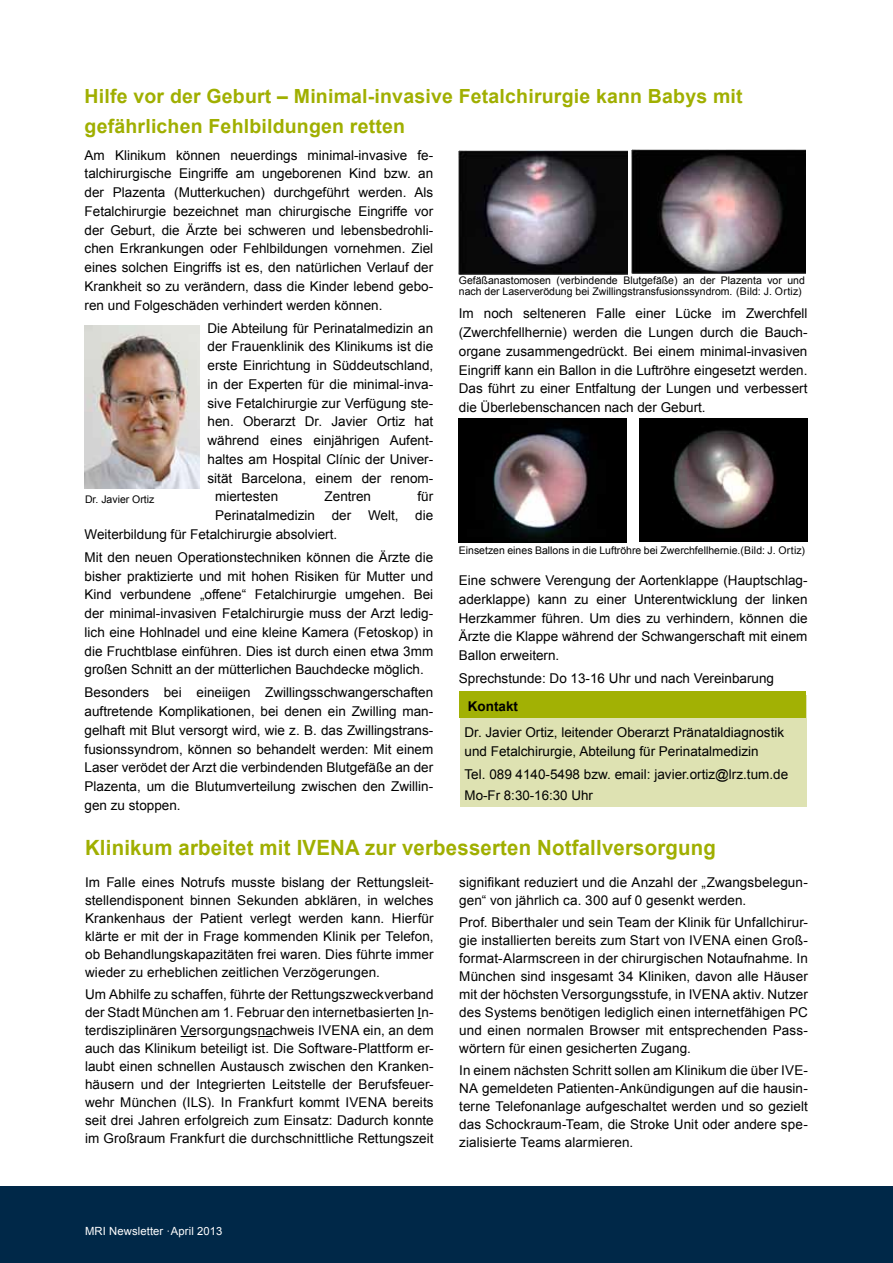
<style>
.page{position:relative;width:893px;height:1263px;background:#fff}
.page>*{position:absolute;margin:0;border:0;box-sizing:border-box;transform-origin:0 0}
.t1{font:700 21px "Arial";letter-spacing:.01em;color:#a0af00}
.t2{font:700 19.5px/30px "Arial";letter-spacing:.01em;color:#a0af00}
.t3{font:13.5px/18.8px "Arial";color:#000;text-align:justify}
.t4{font:700 13.5px "Arial";color:#000}
.t5{font:13.35px "Arial";color:#000}
.t6{font:11.25px "Arial";letter-spacing:.01em;color:#fff}
.t7{font:10.5px/10.5px "Arial";color:#000}
</style>
<div class="page">
<div style="left:0;top:1186px;width:893px;height:77px;background:#002848"></div>
<img style="left:85px;top:325px;width:114px;height:164px">
<img style="left:459px;top:150px;width:168px;height:124px">
<img style="left:631px;top:150px;width:175px;height:124px">
<img style="left:459px;top:418px;width:168px;height:124px">
<img style="left:640px;top:419px;width:168px;height:122px">
<div style="left:460px;top:695px;width:346px;height:112px;background:#dee2b2"></div>
<div style="left:459px;top:691px;width:347px;height:26px;background:#a2b104"></div>
<svg style="left:181px;top:1036px;width:16px;height:1px"></svg>
<svg style="left:258px;top:1036px;width:15px;height:1px"></svg>
<h2 class="t2" style="left:85px;top:82px;width:660px">Hilfe vor der Geburt – Minimal-invasive Fetalchirurgie kann Babys mit gefährlichen Fehlbildungen retten</h2>
<p class="t3" style="left:85px;top:146px;width:350px">Am Klinikum können neuerdings minimal-invasive fe&shy;talchirurgische Eingriffe am ungeborenen Kind bzw. an der Plazenta (Mutterkuchen) durchgeführt werden. Als Fetalchirurgie bezeichnet man chirurgische Eingriffe vor der Geburt, die Ärzte bei schweren und lebensbedrohli&shy;chen Erkrankungen oder Fehlbildungen vornehmen. Ziel eines solchen Eingriffs ist es, den natürlichen Verlauf der Krankheit so zu verändern, dass die Kinder lebend gebo&shy;ren und Folgeschäden verhindert werden können.</p>
<p class="t3" style="left:207px;top:319px;width:227px">Die Abteilung für Perinatalmedizin an</p>
<p class="t3" style="left:207px;top:337px;width:227px">der Frauenklinik des Klinikums ist die</p>
<p class="t3" style="left:207px;top:356px;width:227px">erste Einrichtung in Süddeutschland,</p>
<p class="t3" style="left:207px;top:375px;width:227px">in der Experten für die minimal-inva-</p>
<p class="t3" style="left:207px;top:394px;width:227px">sive Fetalchirurgie zur Verfügung ste-</p>
<p class="t3" style="left:207px;top:412px;width:227px">hen. Oberarzt Dr. Javier Ortiz hat</p>
<p class="t3" style="left:207px;top:431px;width:226px">während eines einjährigen Aufent-</p>
<p class="t3" style="left:207px;top:450px;width:227px">haltes am Hospital Clínic der Univer-</p>
<p class="t3" style="left:207px;top:469px;width:226px">sität Barcelona, einem der renom-</p>
<p class="t3" style="left:215px;top:487px;width:65px">miertesten</p>
<p class="t3" style="left:325px;top:487px;width:48px">Zentren</p>
<p class="t3" style="left:418px;top:487px;width:17px">für</p>
<p class="t3" style="left:215px;top:506px;width:220px">Perinatalmedizin der Welt, die</p>
<p class="t3" style="left:85px;top:525px;width:254px">Weiterbildung für Fetalchirurgie absolviert.</p>
<p class="t3" style="left:85px;top:548px;width:350px">Mit den neuen Operationstechniken können die Ärzte die bisher praktizierte und mit hohen Risiken für Mutter und Kind verbundene „offene“ Fetalchirurgie umgehen. Bei der minimal-invasiven Fetalchirurgie muss der Arzt ledig&shy;lich eine Hohlnadel und eine kleine Kamera (Fetoskop) in die Fruchtblase einführen. Dies ist durch einen etwa 3mm großen Schnitt an der mütterlichen Bauchdecke möglich.</p>
<p class="t3" style="left:85px;top:683px;width:350px">Besonders bei eineiigen Zwillingsschwangerschaften auftretende Komplikationen, bei denen ein Zwilling man&shy;gelhaft mit Blut versorgt wird, wie z. B. das Zwillingstrans&shy;fusionssyndrom, können so behandelt werden: Mit einem Laser verödet der Arzt die verbindenden Blutgefäße an der Plazenta, um die Blutumverteilung zwischen den Zwillin&shy;gen zu stoppen.</p>
<p class="t7" style="left:459px;top:276px;width:348px">Gefäßanastomosen (verbindende Blutgefäße) an der Plazenta vor und nach der Laserverödung bei Zwillingstransfusionssyndrom. (Bild: J. Ortiz)</p>
<p class="t3" style="left:459px;top:304px;width:350px">Im noch selteneren Falle einer Lücke im Zwerchfell (Zwerchfellhernie) werden die Lungen durch die Bauch&shy;organe zusammengedrückt. Bei einem minimal-invasiven Eingriff kann ein Ballon in die Luftröhre eingesetzt werden.<br>Das führt zu einer Entfaltung der Lungen und verbessert die Überlebenschancen nach der Geburt.</p>
<p class="t7" style="left:85px;top:494px;width:71px">Dr. Javier Ortiz</p>
<p class="t7" style="left:459px;top:545px;width:348px">Einsetzen eines Ballons in die Luftröhre bei Zwerchfellhernie.(Bild: J. Ortiz)</p>
<p class="t3" style="left:459px;top:571px;width:350px">Eine schwere Verengung der Aortenklappe (Hauptschlag&shy;aderklappe) kann zu einer Unterentwicklung der linken Herzkammer führen. Um dies zu verhindern, können die Ärzte die Klappe während der Schwangerschaft mit einem Ballon erweitern.</p>
<p class="t3" style="left:459px;top:669px;width:317px">Sprechstunde: Do 13-16 Uhr und nach Vereinbarung</p>
<p class="t4" style="left:468px;top:697px;width:52px">Kontakt</p>
<p class="t3" style="left:465px;top:723px;width:321px">Dr. Javier Ortiz, leitender Oberarzt Pränataldiagnostik und Fetalchirurgie, Abteilung für Perinatalmedizin</p>
<p class="t3" style="left:465px;top:765px;width:325px">Tel. 089 4140-5498 bzw. email: javier.ortiz@lrz.tum.de</p>
<p class="t5" style="left:465px;top:786px;width:130px">Mo-Fr 8:30-16:30 Uhr</p>
<h1 class="t1" style="left:85px;top:834px;width:632px">Klinikum arbeitet mit IVENA zur verbesserten Notfallversorgung</h1>
<p class="t3" style="left:85px;top:873px;width:350px;line-height:18px">Im Falle eines Notrufs musste bislang der Rettungsleit&shy;stellendisponent binnen Sekunden abklären, in welches Krankenhaus der Patient verlegt werden kann. Hierfür klärte er mit der in Frage kommenden Klinik per Telefon, ob Behandlungskapazitäten frei waren. Dies führte immer wieder zu erheblichen zeitlichen Verzögerungen.</p>
<p class="t3" style="left:85px;top:985px;width:350px;line-height:18px">Um Abhilfe zu schaffen, führte der Rettungszweckverband der Stadt München am 1. Februar den internetbasierten In&shy;terdisziplinären Versorgungsnachweis IVENA ein, an dem auch das Klinikum beteiligt ist. Die Software-Plattform er&shy;laubt einen schnellen Austausch zwischen den Kranken&shy;häusern und der Integrierten Leitstelle der Berufsfeuer&shy;wehr München (ILS). In Frankfurt kommt IVENA bereits seit drei Jahren erfolgreich zum Einsatz: Dadurch konnte im Großraum Frankfurt die durchschnittliche Rettungszeit</p>
<p class="t3" style="left:459px;top:873px;width:350px;line-height:18px">signifikant reduziert und die Anzahl der „Zwangsbelegun&shy;gen“ von jährlich ca. 300 auf 0 gesenkt werden.</p>
<p class="t3" style="left:459px;top:913px;width:350px;line-height:18px">Prof. Biberthaler und sein Team der Klinik für Unfallchirur&shy;gie installierten bereits zum Start von IVENA einen Groß&shy;format-Alarmscreen in der chirurgischen Notaufnahme. In München sind insgesamt 34 Kliniken, davon alle Häuser mit der höchsten Versorgungsstufe, in IVENA aktiv. Nutzer des Systems benötigen lediglich einen internetfähigen PC und einen normalen Browser mit entsprechenden Pass&shy;wörtern für einen gesicherten Zugang.</p>
<p class="t3" style="left:459px;top:1061px;width:350px;line-height:18px">In einem nächsten Schritt sollen am Klinikum die über IVE-NA gemeldeten Patienten-Ankündigungen auf die hausin&shy;terne Telefonanlage aufgeschaltet werden und so gezielt das Schockraum-Team, die Stroke Unit oder andere spe&shy;zialisierte Teams alarmieren.</p>
<p class="t6" style="left:85px;top:1224px;width:139px">MRI Newsletter ∙April 2013--</p>
</div>
